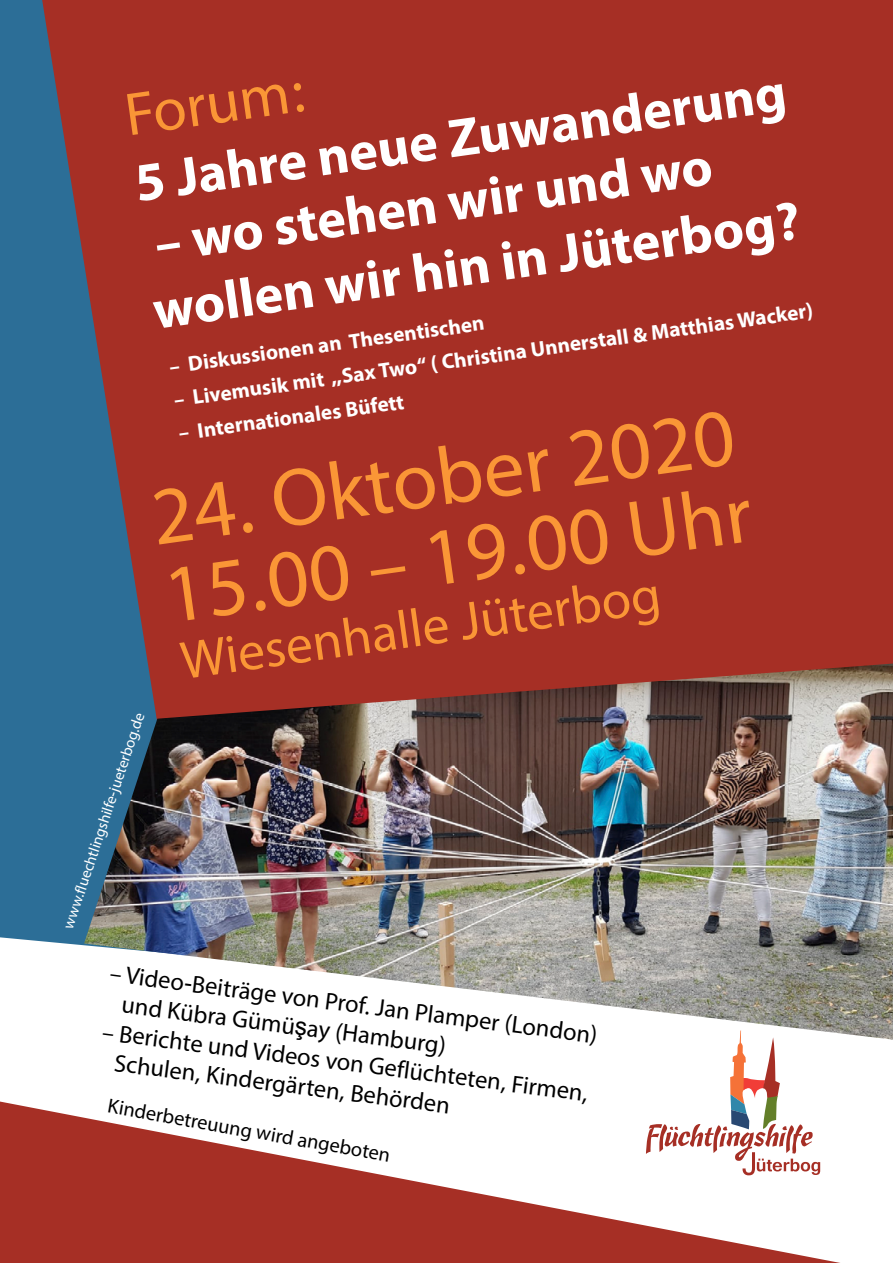
<style>
.page{position:relative;width:893px;height:1263px;background:#a62f25}
.page>*{position:absolute;margin:0;border:0;box-sizing:border-box;transform-origin:0 0}
.t1{font:82.05px/78.9px "Myriad Hebrew";color:#fa9636}
.t2{font:61.05px "Myriad Hebrew";color:#fa9636}
.t3{font:700 54.45px/66px "Myriad Hebrew";color:#fff}
.t4{font:53.85px "Myriad Hebrew";color:#fa9636}
.t5{font:24.45px/29.1px "Myriad Hebrew";color:#000}
.t6{font:700 21.3px "Myriad Hebrew";color:#fff}
.t7{font:20.4px "Myriad Hebrew";color:#000}
.t8{font:15.3px "Myriad Hebrew";color:#fff}
.s1{font-family:"Arial"}
</style>
<div class="page">
<svg style="left:0;top:0;width:148px;height:937px;fill:#2c6e97"></svg>
<svg style="left:0;top:937px;width:893px;height:326px;fill:#fff"></svg>
<svg style="left:646px;top:1040px;width:174px;height:135px;background:#eeddda"></svg>
<img style="left:84px;top:663px;width:809px;height:377px">
<h2 class="t2" style="left:121px;top:82px;width:185px;rotate:-8deg">Forum:</h2>
<h3 class="t3" style="left:131px;top:154px;width:659px;rotate:-8deg">5 Jahre neue Zuwanderung</h3>
<h3 class="t3" style="left:140px;top:216px;width:654px;rotate:-8deg">– wo stehen wir und wo wollen wir hin in Jüterbog?</h3>
<p class="t6" style="left:173px;top:388px;width:646px;rotate:-8deg">– Livemusik mit „Sax Two“ ( Christina Unnerstall &amp; Matthias Wacker)</p>
<p class="t6" style="left:168px;top:355px;width:319px;rotate:-8deg">– Diskussionen an Thesentischen</p>
<p class="t6" style="left:177px;top:421px;width:229px;rotate:-8deg">– Internationales Büfett</p>
<h1 class="t1" style="left:147px;top:483px;width:596px;rotate:-8deg">24. Oktober 2020<br>15.00 – 19.00 Uhr</h1>
<h3 class="t4" style="left:177px;top:632px;width:486px;rotate:-8deg">Wiesenhalle Jüterbog</h3>
<p class="t8" style="left:59px;top:925px;width:229px;rotate:-71deg">www.fluechtlingshilfe-jueterbog.de</p>
<p class="t5" style="left:127px;top:963px;width:477px;text-indent:-16px;rotate:7deg">– Video-Beiträge von Prof. Jan Plamper (London) und Kübra Gümü<span class="s1">ş</span>ay (Hamburg)</p>
<p class="t5" style="left:120px;top:1021px;width:475px;text-indent:-16px;rotate:7deg">– Berichte und Videos von Geflüchteten, Firmen,<br>Schulen, Kindergärten, Behörden</p>
<p class="t7" style="left:110px;top:1094px;width:288px;rotate:10deg">Kinderbetreuung wird angeboten</p>
</div>
